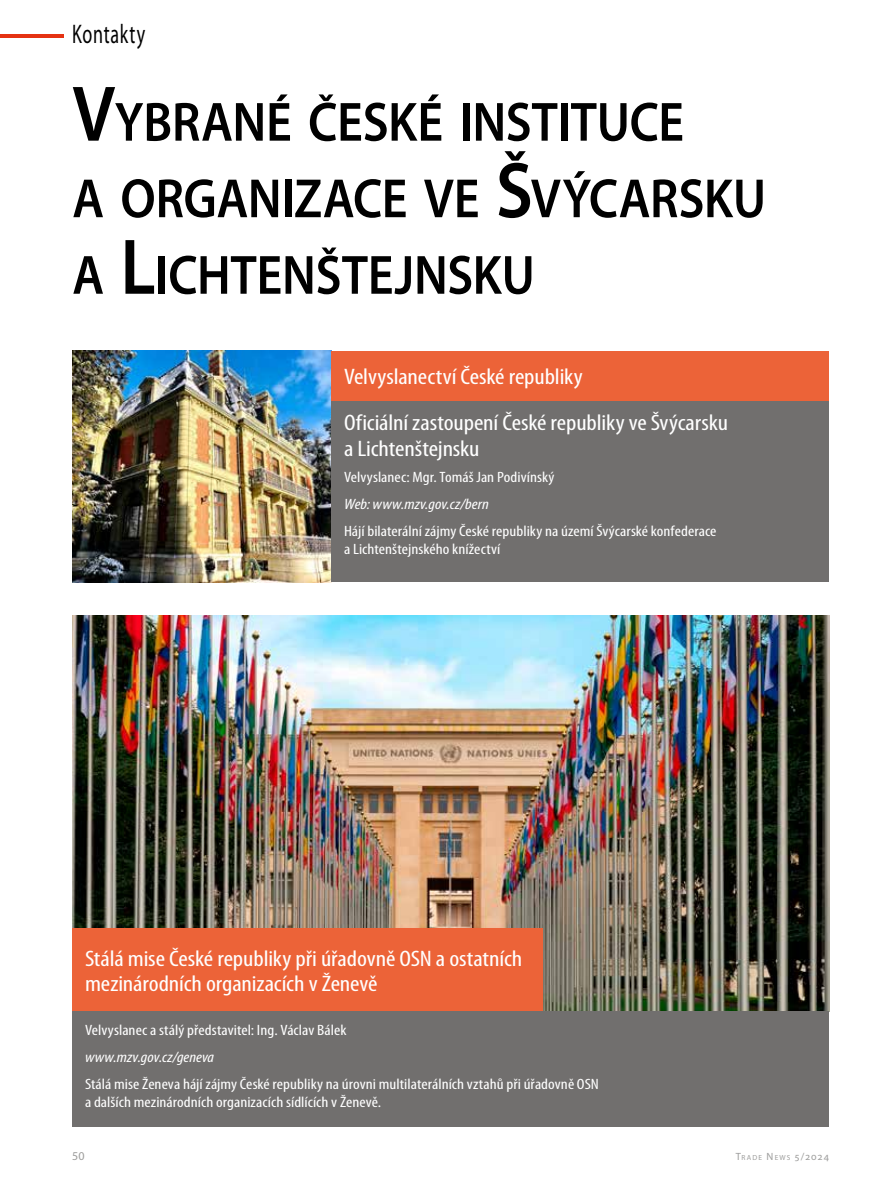
<style>
.page{position:relative;width:893px;height:1191px;background:#fff}
.page>*{position:absolute;margin:0;border:0;box-sizing:border-box;transform-origin:0 0}
.t1{font:600 55.65px/76.5px "Myriad Pro";letter-spacing:-.005em;color:#000;scale:.9 1}
.t2{font:27px "Myriad Pro";letter-spacing:.04em;color:#000;scale:.67 1}
.t3{font:condensed 22.5px/25.5px "Myriad Pro";letter-spacing:-.005em;color:#fff;scale:1.15 1}
.t4{font:condensed 15px/18.5px "Myriad Pro";letter-spacing:.005em;color:#fff;scale:1.15 1}
.t5{font:italic condensed 15px "Myriad Pro";color:#fff;scale:1.15 1}
.t6{font:12px "Myriad Pro";color:#9d9d9c}
.t7{font:7.35px "Myriad Pro";letter-spacing:.165em;color:#9d9d9c}
.s1{font-size:79.5px}
.s2{font-size:10.5px}
</style>
<div class="page">
<img style="left:72px;top:351px;width:259px;height:231px">
<img style="left:72px;top:615px;width:757px;height:396px">
<hr style="left:0;top:34px;width:64px;height:3px;background:#e53212">
<div style="left:331px;top:400px;width:498px;height:182px;background:#716f6e"></div>
<div style="left:72px;top:1011px;width:757px;height:115px;background:#716f6e"></div>
<div style="left:331px;top:351px;width:498px;height:49px;background:#ec6338"></div>
<div style="left:72px;top:928px;width:471px;height:83px;background:#ec6338"></div>
<h2 class="t2" style="left:72px;top:17px;width:110px">Kontakty</h2>
<h1 class="t1" style="left:72px;top:82px;width:772px"><span class="s1">V</span>YBRANÉ ČESKÉ INSTITUCE<br>A ORGANIZACE VE <span class="s1">Š</span>VÝCARSKU<br>A <span class="s1">L</span>ICHTENŠTEJNSKU</h1>
<h3 class="t3" style="left:344px;top:364px;width:209px">Velvyslanectví České republiky</h3>
<h3 class="t3" style="left:344px;top:410px;width:336px">Oficiální zastoupení České republiky ve Švýcarsku a Lichtenštejnsku</h3>
<p class="t4" style="left:344px;top:468px;width:185px">Velvyslanec: Mgr. Tomáš Jan Podivínský</p>
<p class="t5" style="left:344px;top:494px;width:127px">Web: www.mzv.gov.cz/bern</p>
<p class="t4" style="left:344px;top:521px;width:325px">Hájí bilaterální zájmy České republiky na území Švýcarské konfederace a Lichtenštejnského knížectví</p>
<h3 class="t3" style="left:85px;top:945px;width:382px">Stálá mise České republiky při úřadovně OSN a ostatních mezinárodních organizacích v Ženevě</h3>
<p class="t4" style="left:85px;top:1020px;width:229px">Velvyslanec a stálý představitel: Ing. Václav Bálek</p>
<p class="t5" style="left:85px;top:1047px;width:114px">www.mzv.gov.cz/geneva</p>
<p class="t4" style="left:85px;top:1074px;width:448px">Stálá mise Ženeva hájí zájmy České republiky na úrovni multilaterálních vztahů při úřadovně OSN a dalších mezinárodních organizacích sídlících v Ženevě.</p>
<p class="t6" style="left:72px;top:1148px;width:14px">50</p>
<p class="t7" style="left:736px;top:1153px;width:95px"><span class="s2">T</span>RADE <span class="s2">N</span>EWS <span class="s2">5/2024</span></p>
</div>
